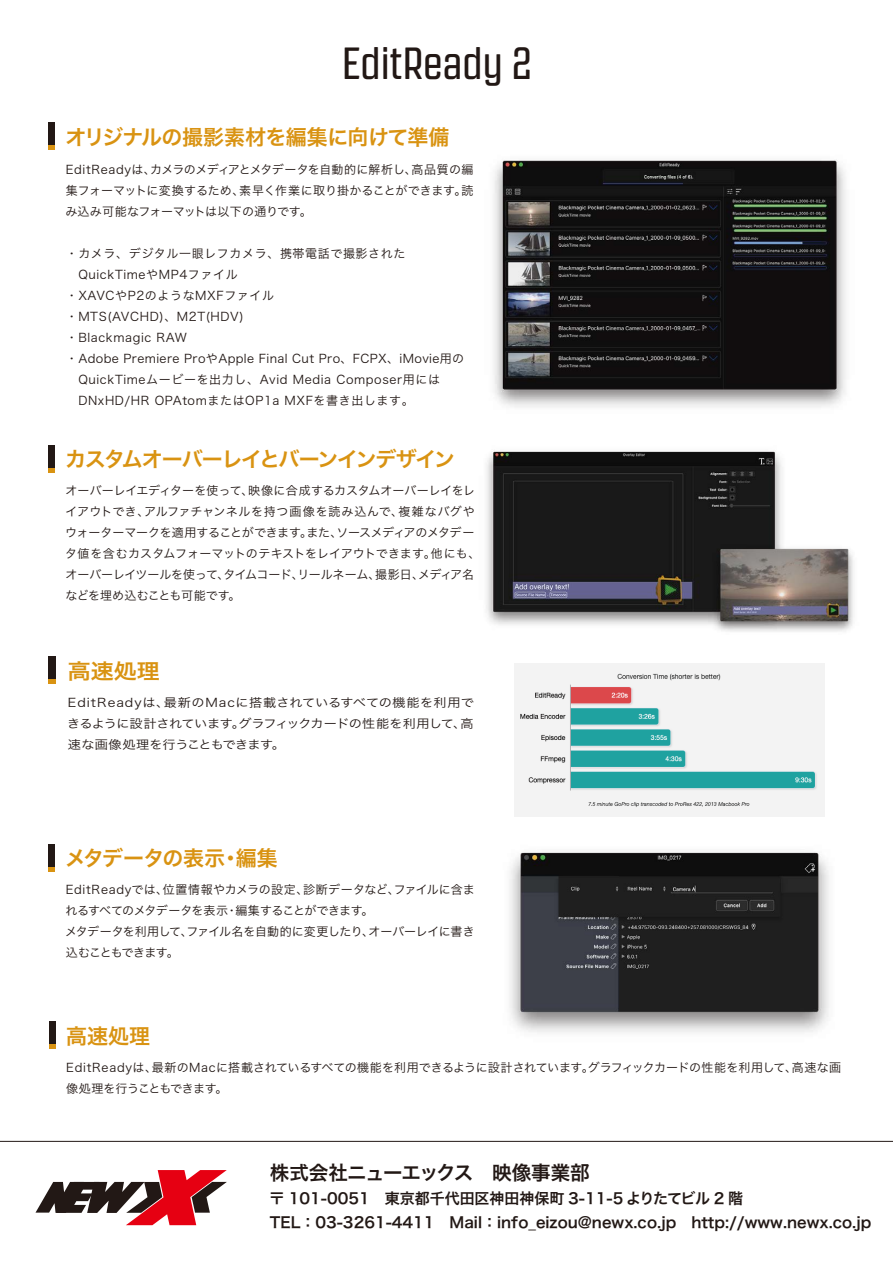
<style>
.page{position:relative;width:893px;height:1263px;background:#fff}
.page>*{position:absolute;margin:0;border:0;box-sizing:border-box;transform-origin:0 0}
.t1{font:45px "Revolution Gothic";color:#221815}
.t2{font:21px "Hiragino Sans W6";letter-spacing:-.045em;color:#d99312}
.t3{font:21px "Hiragino Sans W6";letter-spacing:-.07em;color:#d99312}
.t4{font:21px "Hiragino Sans W6";letter-spacing:-.045em;color:#d99312;scale:1.09 1}
.t5{font:19.5px "Hiragino Sans W6";letter-spacing:-.015em;color:#221815}
.t6{font:15px/24.8px "Hiragino Sans W6";color:#221815}
.t7{font:12px/21px "Hiragino Sans W3";letter-spacing:.015em;color:#221815;text-align:justify}
.t8{font:12px/21px "Hiragino Sans W3";letter-spacing:-.01em;color:#221815}
.t9{font:12px "Hiragino Sans W3";letter-spacing:.05em;color:#221815}
.t10{font:12px/21px "Hiragino Sans W3";letter-spacing:-.015em;color:#221815}
.t11{font:12px/21px "Hiragino Sans W3";letter-spacing:.015em;color:#221815;text-align:justify;scale:1.09 1}
</style>
<div class="page">
<svg style="left:49px;top:468px;width:6px;height:5px"></svg>
<div style="left:49px;top:445px;width:6px;height:23px;background:#221815"></div>
<svg style="left:49px;top:867px;width:6px;height:4px"></svg>
<div style="left:49px;top:844px;width:6px;height:23px;background:#221815"></div>
<div style="left:49px;top:678px;width:7px;height:6px;background:#d99312"></div>
<div style="left:49px;top:656px;width:7px;height:23px;background:#221815"></div>
<hr style="left:0;top:1141px;width:893px;height:1px;background:#221815">
<svg style="left:36px;top:1170px;width:191px;height:55px"></svg>
<svg style="left:49px;top:145px;width:6px;height:5px"></svg>
<div style="left:49px;top:122px;width:6px;height:23px;background:#221815"></div>
<img style="left:493px;top:159px;width:353px;height:248px">
<img style="left:486px;top:451px;width:367px;height:181px">
<img style="left:515px;top:664px;width:309px;height:152px">
<svg style="left:49px;top:1044px;width:6px;height:5px"></svg>
<div style="left:49px;top:1021px;width:6px;height:23px;background:#221815"></div>
<img style="left:509px;top:852px;width:320px;height:181px">
<h1 class="t1" style="left:342px;top:39px;width:191px">EditReady 2</h1>
<h2 class="t2" style="left:65px;top:118px;width:386px">オリジナルの撮影素材を編集に向けて準備</h2>
<p class="t7" style="left:65px;top:158px;width:410px">EditReadyは、カメラのメディアとメタデータを自動的に解析し、高品質の編集フォーマットに変換するため、素早く作業に取り掛かることができます。読み込み可能なフォーマットは以下の通りです。</p>
<p class="t9" style="left:66px;top:243px;width:341px">・カメラ、デジタル一眼レフカメラ、携帯電話で撮影された</p>
<p class="t9" style="left:78px;top:264px;width:161px">QuickTimeやMP4ファイル</p>
<p class="t9" style="left:66px;top:285px;width:210px">・XAVCやP2のようなMXFファイル</p>
<p class="t9" style="left:66px;top:306px;width:179px">・MTS(AVCHD)、M2T(HDV)</p>
<p class="t9" style="left:66px;top:327px;width:123px">・Blackmagic RAW</p>
<p class="t7" style="left:66px;top:347px;width:400px">・Adobe Premiere ProやApple Final Cut Pro、FCPX、iMovie用の</p>
<p class="t9" style="left:78px;top:369px;width:363px">QuickTimeムービーを出力し、Avid Media Composer用には</p>
<p class="t9" style="left:78px;top:390px;width:337px">DNxHD/HR OPAtomまたはOP1a MXFを書き出します。</p>
<h2 class="t3" style="left:65px;top:440px;width:391px">カスタムオーバーレイとバーンインデザイン</h2>
<p class="t8" style="left:65px;top:479px;width:417px">オーバーレイエディターを使って、映像に合成するカスタムオーバーレイをレイアウトでき、アルファチャンネルを持つ画像を読み込んで、複雑なバグやウォーターマークを適用することができます。また、ソースメディアのメタデータ値を含むカスタムフォーマットのテキストをレイアウトできます。他にも、オーバーレイツールを使って、タイムコード、リールネーム、撮影日、メディア名などを埋め込むことも可能です。</p>
<h2 class="t4" style="left:68px;top:652px;width:86px">高速処理</h2>
<p class="t11" style="left:67px;top:691px;width:375px">EditReadyは、最新のMacに搭載されているすべての機能を利用できるように設計されています。グラフィックカードの性能を利用して、高速な画像処理を行うこともできます。</p>
<h2 class="t2" style="left:65px;top:839px;width:214px">メタデータの表示・編集</h2>
<p class="t10" style="left:65px;top:878px;width:411px">EditReadyでは、位置情報やカメラの設定、診断データなど、ファイルに含まれるすべてのメタデータを表示・編集することができます。<br>メタデータを利用して、ファイル名を自動的に変更したり、オーバーレイに書き込むこともできます。</p>
<h2 class="t2" style="left:66px;top:1017px;width:85px">高速処理</h2>
<p class="t7" style="left:66px;top:1056px;width:776px">EditReadyは、最新のMacに搭載されているすべての機能を利用できるように設計されています。グラフィックカードの性能を利用して、高速な画像処理を行うこともできます。</p>
<h3 class="t5" style="left:270px;top:1155px;width:321px">株式会社ニューエックス　映像事業部</h3>
<p class="t6" style="left:269px;top:1185px;width:604px">〒 101-0051　東京都千代田区神田神保町 3-11-5 よりたてビル 2 階<br>TEL：03-3261-4411　Mail：info_eizou@newx.co.jp　http://www.newx.co.jp</p>
</div>
